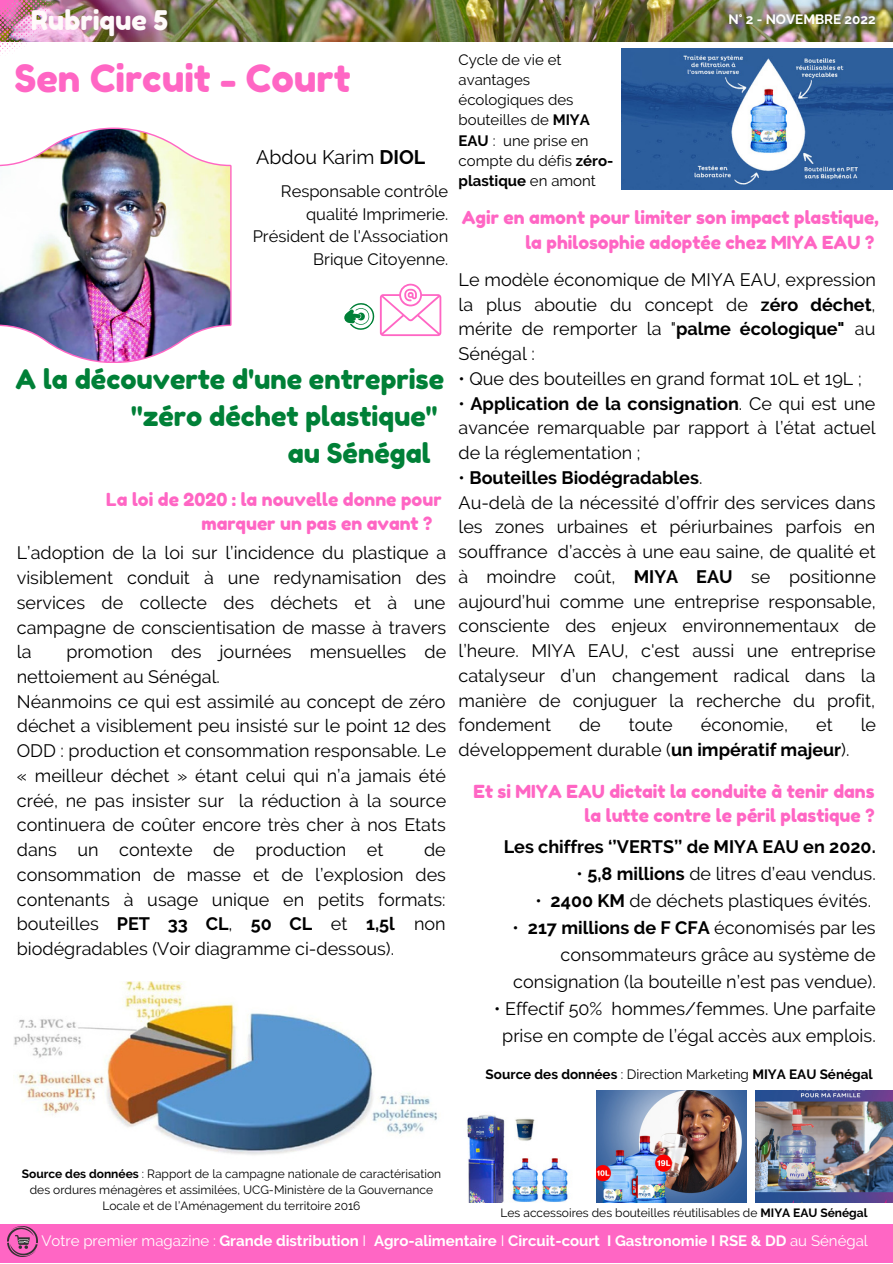
<style>
.page{position:relative;width:893px;height:1264px;background:#fff}
.page>*{position:absolute;margin:0;border:0;box-sizing:border-box;transform-origin:0 0}
.t1{font:37.5px "Fredoka One";color:#ff66c4}
.t2{font:27px/37px "Fredoka One";color:#008037;text-align:right}
.t3{font:27px "Fredoka One";color:#fefafa}
.t4{font:19.65px "Raleway";color:#000}
.t5{font:18px/24.8px "Raleway";color:#000;text-align:justify}
.t6{font:18px/24.8px "Fredoka One";color:#ff66c4;text-align:right}
.t7{font:700 18px "Raleway";color:#000}
.t8{font:16.5px/22.5px "Raleway";color:#000;text-align:right}
.t9{font:15px/20.2px "Raleway";color:#000}
.t10{font:700 15px "Raleway";color:#fff}
.t11{font:700 13.5px "Raleway";color:#000}
.t12{font:700 13.5px "Raleway";color:#fff}
.t13{font:12px/16px "Raleway";color:#000;text-align:center}
.s1{font-weight:700}
.s2{font-weight:400}
</style>
<div class="page">
<div style="left:0;top:1223px;width:892px;height:39px;background:#ff66c4"></div>
<img style="left:7px;top:1226px;width:31px;height:30px">
<img style="left:467px;top:1115px;width:101px;height:87px">
<img style="left:597px;top:1090px;width:149px;height:112px">
<img style="left:755px;top:1090px;width:137px;height:112px">
<img style="left:56px;top:0;width:836px;height:42px">
<img style="left:0;top:0;width:56px;height:56px">
<img style="left:0;top:129px;width:230px;height:233px">
<img style="left:13px;top:981px;width:425px;height:174px">
<svg style="left:344px;top:283px;width:97px;height:53px"></svg>
<img style="left:621px;top:49px;width:271px;height:140px">
<p class="t3" style="left:31px;top:4px;width:139px">Rubrique 5</p>
<p class="t1" style="left:15px;top:55px;width:337px">Sen Circuit - Court</p>
<p class="t4" style="left:256px;top:146px;width:170px">Abdou Karim <span class="s1">DIOL</span></p>
<p class="t8" style="left:253px;top:180px;width:197px">Responsable contrôle qualité Imprimerie.<br>Président de l'Association<br>Brique Citoyenne.</p>
<p class="t9" style="left:458px;top:49px;width:156px">Cycle de vie et avantages écologiques des bouteilles de <span class="s1">MIYA<br>EAU</span> : une prise en compte du défis <span class="s1">zéro&shy;plastique</span> en amont</p>
<p class="t12" style="left:728px;top:12px;width:149px">N° 2 - NOVEMBRE 2022</p>
<p class="t6" style="left:462px;top:205px;width:418px">Agir en amont pour limiter son impact plastique, la philosophie adoptée chez MIYA EAU ?</p>
<p class="t5" style="left:458px;top:267px;width:419px">Le modèle économique de MIYA EAU, expression la plus aboutie du concept de <span class="s1">zéro déchet</span>, mérite de remporter la "<span class="s1">palme écologique"</span> au Sénégal :</p>
<p class="t5" style="left:458px;top:366px;width:404px">• Que des bouteilles en grand format 10L et 19L ;</p>
<p class="t5" style="left:458px;top:391px;width:418px">• <span class="s1">Application de la consignation</span>. Ce qui est une avancée remarquable par rapport à l’état actuel de la réglementation ;</p>
<p class="t7" style="left:458px;top:467px;width:245px"><span class="s2">•</span> Bouteilles Biodégradables<span class="s2">.</span></p>
<p class="t5" style="left:458px;top:490px;width:419px">Au-delà de la nécessité d’offrir des services dans les zones urbaines et périurbaines parfois en souffrance d’accès à une eau saine, de qualité et à moindre coût, <span class="s1">MIYA EAU</span> se positionne aujourd’hui comme une entreprise responsable, consciente des enjeux environnementaux de l’heure. MIYA EAU, c'est aussi une entreprise catalyseur d’un changement radical dans la manière de conjuguer la recherche du profit, fondement</p>
<p class="t2" style="left:16px;top:360px;width:430px">A la découverte d'une entreprise "zéro déchet plastique"</p>
<p class="t2" style="left:288px;top:434px;width:144px">au Sénégal</p>
<p class="t6" style="left:201px;top:486px;width:242px;text-align:left;text-indent:-95px">La loi de 2020 : la nouvelle donne pour marquer un pas en avant ?</p>
<p class="t5" style="left:17px;top:540px;width:431px">L’adoption de la loi sur l’incidence du plastique a visiblement conduit à une redynamisation des services de collecte des déchets et à une campagne de conscientisation de masse à travers la</p>
<p class="t5" style="left:17px;top:639px;width:431px;text-indent:50px">promotion des journées mensuelles de nettoiement au Sénégal.</p>
<p class="t5" style="left:17px;top:689px;width:431px">Néanmoins ce qui est assimilé au concept de zéro déchet a visiblement peu insisté sur le point 12 des ODD : production et consommation responsable. Le « meilleur déchet » étant celui qui n’a jamais été créé, ne pas insister sur la réduction à la source continuera de coûter encore très cher à nos Etats dans un contexte de production et</p>
<p class="t5" style="left:579px;top:712px;width:23px">de</p>
<p class="t5" style="left:628px;top:712px;width:45px">toute</p>
<p class="t5" style="left:700px;top:712px;width:89px">économie,</p>
<p class="t5" style="left:816px;top:712px;width:18px">et</p>
<p class="t5" style="left:860px;top:712px;width:17px">le</p>
<p class="t5" style="left:458px;top:737px;width:392px">développement durable (<span class="s1">un impératif majeur</span>).</p>
<p class="t6" style="left:473px;top:778px;width:402px">Et si MIYA EAU dictait la conduite à tenir dans la lutte contre le péril plastique ?</p>
<p class="t5" style="left:17px;top:837px;width:430px;text-indent:407px">de consommation de masse et de l’explosion des contenants à usage unique en petits formats: bouteilles <span class="s1">PET 33 CL</span>, <span class="s1">50 CL</span> et <span class="s1">1,5l</span> non biodégradables (Voir diagramme ci-dessous).</p>
<p class="t7" style="left:503px;top:836px;width:373px">Les chiffres ‘’VERTS’’ de MIYA EAU en 2020.</p>
<p class="t5" style="left:576px;top:861px;width:301px">• <span class="s1">5,8 millions</span> de litres d’eau vendus.</p>
<p class="t5" style="left:535px;top:888px;width:337px">• <span class="s1">2400 KM</span> de déchets plastiques évités.</p>
<p class="t5" style="left:512px;top:914px;width:365px;line-height:27px;text-align:right">• <span class="s1">217 millions de F CFA</span> économisés par les consommateurs grâce au système de consignation (la bouteille n’est pas vendue).</p>
<p class="t5" style="left:494px;top:995px;width:383px;line-height:27px;text-align:center">• Effectif 50% hommes/femmes. Une parfaite prise en compte de l’égal accès aux emplois.</p>
<p class="t13" style="left:22px;top:1165px;width:421px"><span class="s1">Source des données</span> : Rapport de la campagne nationale de caractérisation des ordures ménagères et assimilées, UCG-Ministère de la Gouvernance<br>Locale et de l’Aménagement du territoire 2016</p>
<p class="t11" style="left:485px;top:1066px;width:388px">Source des données <span class="s2">: Direction Marketing</span> MIYA EAU Sénégal</p>
<p class="t13" style="left:500px;top:1204px;width:368px">Les accessoires des bouteilles réutilisables de <span class="s1">MIYA EAU Sénégal</span></p>
<p class="t10" style="left:41px;top:1231px;width:828px"><span class="s2">Votre premier magazine :</span> Grande distribution <span class="s2">I</span> Agro-alimentaire <span class="s2">I</span> Circuit-court I Gastronomie I RSE &amp; DD <span class="s2">au Sénégal</span></p>
</div>
